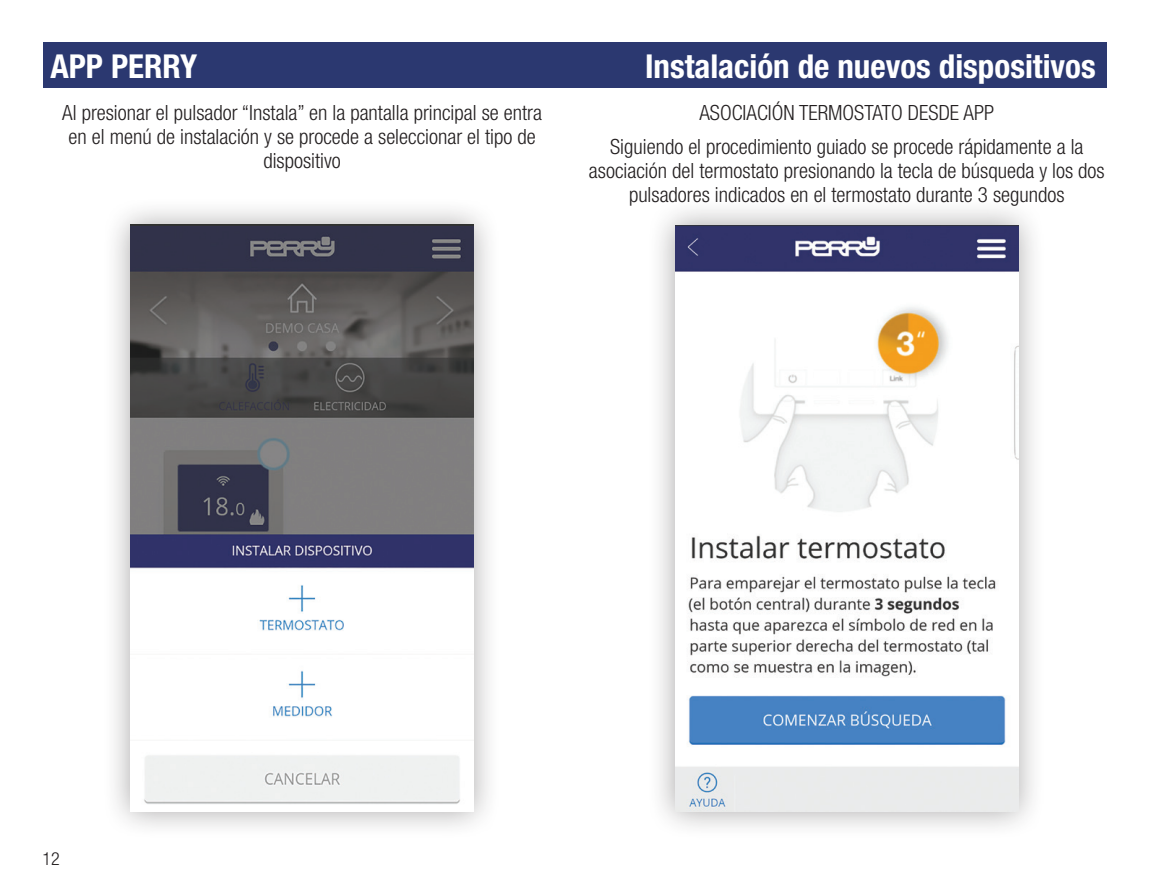
<style>
.page{position:relative;width:1149px;height:893px;background:#fff}
.page>*{position:absolute;margin:0;border:0;box-sizing:border-box;transform-origin:0 0}
.t1{font:700 condensed 33px "Helvetica Neue";color:#fff}
.t2{font:300 condensed 21px/24px "Helvetica Neue";color:#231f20;text-align:center}
.t3{font:300 condensed 18px "Helvetica Neue";color:#231f20}
</style>
<div class="page">
<div style="left:43px;top:43px;width:1063px;height:45px;background:#2b3870"></div>
<div style="left:647px;top:197px;width:398px;height:643px;background:#231f20;opacity:.4"></div>
<img style="left:675px;top:226px;width:342px;height:585px">
<div style="left:102px;top:197px;width:400px;height:643px;background:#231f20;opacity:.4"></div>
<img style="left:131px;top:225px;width:342px;height:586px">
<p class="t1" style="left:50px;top:47px;width:148px">APP PERRY</p>
<p class="t1" style="left:644px;top:47px;width:452px">Instalación de nuevos dispositivos</p>
<p class="t2" style="left:62px;top:100px;width:481px">Al presionar el pulsador “Instala” en la pantalla principal se entra en el menú de instalación y se procede a seleccionar el tipo de dispositivo</p>
<p class="t2" style="left:699px;top:100px;width:296px">ASOCIACIÓN TERMOSTATO DESDE APP</p>
<p class="t2" style="left:588px;top:135px;width:517px">Siguiendo el procedimiento guiado se procede rápidamente a la asociación del termostato presionando la tecla de búsqueda y los dos pulsadores indicados en el termostato durante 3 segundos</p>
<p class="t3" style="left:43px;top:848px;width:19px">12</p>
</div>
